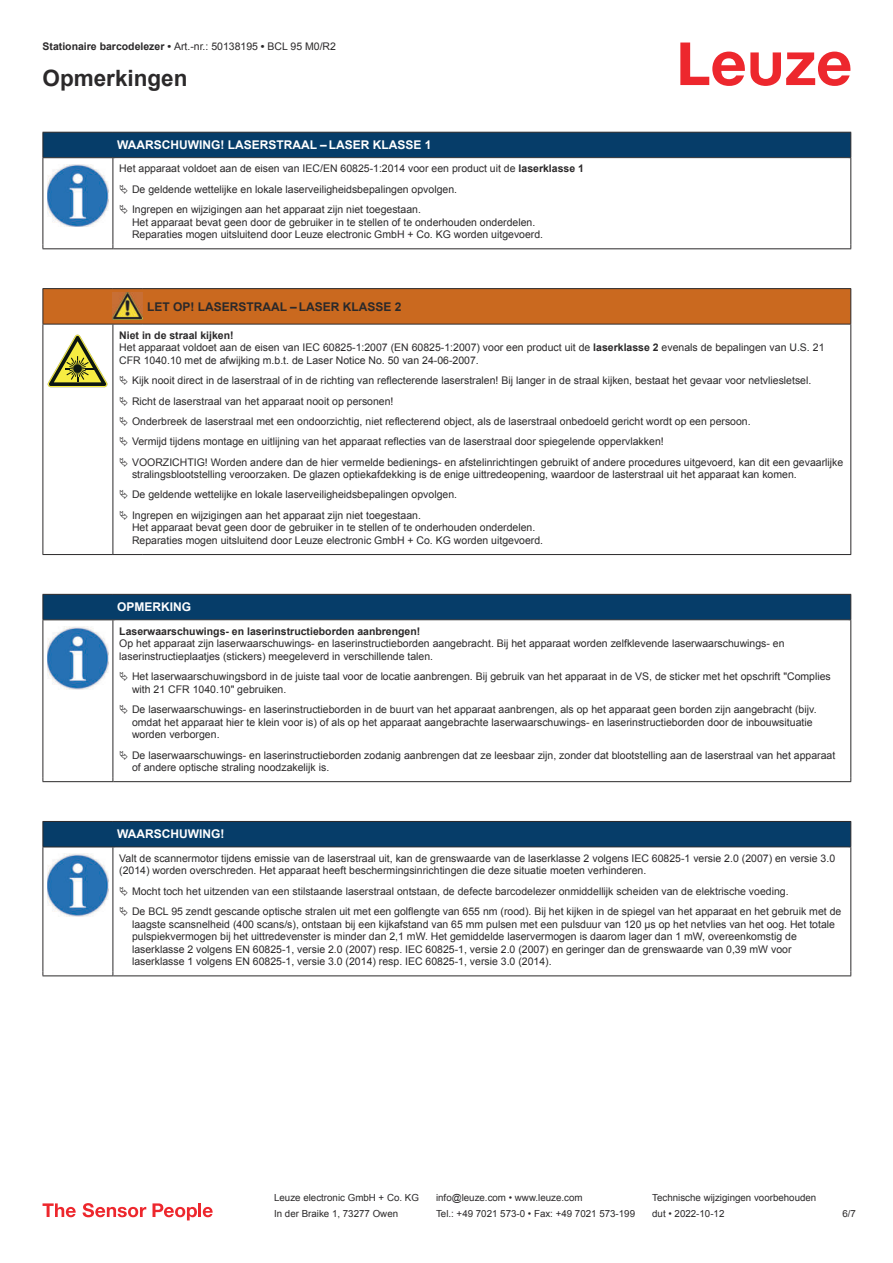
<style>
.page{position:relative;width:893px;height:1263px;background:#fff}
.page>*{position:absolute;margin:0;border:0;box-sizing:border-box;transform-origin:0 0}
.t1{font:700 22.5px "Arial";color:#2b292a}
.t2{font:700 12px "Arial";color:#fff}
.t3{font:700 12px "Arial";color:#2b292a}
.t4{font:10.5px/12.6px "Arial";color:#2b292a}
.t5{font:700 10.5px "Arial";color:#2b292a}
.t6{font:9.75px "Arial";color:#2b292a}
.s1{font-weight:700}
</style>
<div class="page">
<svg style="left:680px;top:43px;width:170px;height:43px"></svg>
<svg style="left:43px;top:1203px;width:33px;height:14px"></svg>
<svg style="left:83px;top:1203px;width:63px;height:14px"></svg>
<svg style="left:153px;top:1203px;width:44px;height:17px"></svg>
<hr style="left:198px;top:1203px;width:3px;height:14px;background:#ed272d">
<svg style="left:203px;top:1207px;width:10px;height:10px"></svg>
<svg style="left:44px;top:158px;width:806px;height:90px"></svg>
<div style="left:43px;top:132px;width:808px;height:26px;background:#063d69"></div>
<hr style="left:113px;top:157px;width:738px;height:1px;background:#2b292a">
<hr style="left:43px;top:158px;width:1px;height:86px;background:#2b292a">
<hr style="left:113px;top:158px;width:1px;height:86px;background:#2b292a">
<hr style="left:850px;top:158px;width:1px;height:86px;background:#2b292a">
<hr style="left:43px;top:248px;width:70px;height:1px;background:#2b292a">
<hr style="left:113px;top:248px;width:738px;height:1px;background:#2b292a">
<img style="left:47px;top:164px;width:61px;height:63px">
<svg style="left:115px;top:159px;width:734px;height:86px"></svg>
<div style="left:44px;top:289px;width:806px;height:35px;background:#ca691f"></div>
<hr style="left:43px;top:288px;width:70px;height:1px;background:#2b292a">
<hr style="left:43px;top:289px;width:1px;height:35px;background:#2b292a">
<hr style="left:43px;top:324px;width:70px;height:1px;background:#2b292a">
<hr style="left:113px;top:288px;width:30px;height:1px;background:#2b292a">
<hr style="left:113px;top:324px;width:30px;height:1px;background:#2b292a">
<hr style="left:143px;top:288px;width:708px;height:1px;background:#2b292a">
<hr style="left:850px;top:289px;width:1px;height:35px;background:#2b292a">
<hr style="left:143px;top:324px;width:708px;height:1px;background:#2b292a">
<hr style="left:43px;top:324px;width:1px;height:226px;background:#2b292a">
<hr style="left:113px;top:324px;width:1px;height:226px;background:#2b292a">
<hr style="left:850px;top:324px;width:1px;height:226px;background:#2b292a">
<hr style="left:43px;top:554px;width:70px;height:1px;background:#2b292a">
<hr style="left:113px;top:554px;width:30px;height:1px;background:#2b292a">
<hr style="left:143px;top:554px;width:708px;height:1px;background:#2b292a">
<img style="left:113px;top:293px;width:30px;height:26px">
<svg style="left:47px;top:335px;width:60px;height:52px"></svg>
<svg style="left:44px;top:620px;width:806px;height:161px"></svg>
<div style="left:43px;top:594px;width:808px;height:26px;background:#063d69"></div>
<hr style="left:113px;top:619px;width:738px;height:1px;background:#2b292a">
<hr style="left:43px;top:620px;width:1px;height:157px;background:#2b292a">
<hr style="left:113px;top:620px;width:1px;height:157px;background:#2b292a">
<hr style="left:850px;top:620px;width:1px;height:157px;background:#2b292a">
<hr style="left:43px;top:781px;width:70px;height:1px;background:#2b292a">
<hr style="left:113px;top:781px;width:738px;height:1px;background:#2b292a">
<img style="left:47px;top:626px;width:61px;height:63px">
<svg style="left:115px;top:621px;width:734px;height:156px"></svg>
<hr style="left:43px;top:847px;width:70px;height:1px;background:#2b292a">
<svg style="left:43px;top:821px;width:808px;height:26px;background:#083c65"></svg>
<hr style="left:113px;top:847px;width:738px;height:1px;background:#2b292a">
<hr style="left:43px;top:847px;width:1px;height:124px;background:#2b292a">
<hr style="left:113px;top:847px;width:1px;height:124px;background:#2b292a">
<hr style="left:850px;top:847px;width:1px;height:124px;background:#2b292a">
<hr style="left:43px;top:975px;width:70px;height:1px;background:#2b292a">
<hr style="left:113px;top:975px;width:738px;height:1px;background:#2b292a">
<img style="left:47px;top:853px;width:61px;height:63px">
<svg style="left:120px;top:184px;width:8px;height:10px"></svg>
<svg style="left:120px;top:205px;width:8px;height:9px"></svg>
<svg style="left:120px;top:672px;width:8px;height:9px"></svg>
<svg style="left:120px;top:705px;width:8px;height:9px"></svg>
<svg style="left:120px;top:750px;width:8px;height:9px"></svg>
<p class="t4" style="left:43px;top:41px;width:295px"><span class="s1">Stationaire barcodelezer •</span> Art.-nr.: 50138195 <span class="s1">•</span> BCL 95 M0/R2</p>
<h1 class="t1" style="left:43px;top:70px;width:147px">Opmerkingen</h1>
<p class="t2" style="left:117px;top:140px;width:316px">WAARSCHUWING! LASERSTRAAL – LASER KLASSE 1</p>
<p class="t4" style="left:132px;top:160px;width:453px;line-height:20.2px;text-indent:-13px">Het apparaat voldoet aan de eisen van IEC/EN 60825-1:2014 voor een product uit de <span class="s1">laserklasse 1<br></span>De geldende wettelijke en lokale laserveiligheidsbepalingen opvolgen.<br>Ingrepen en wijzigingen aan het apparaat zijn niet toegestaan.</p>
<p class="t4" style="left:132px;top:217px;width:413px">Het apparaat bevat geen door de gebruiker in te stellen of te onderhouden onderdelen.<br>Reparaties mogen uitsluitend door Leuze electronic GmbH + Co. KG worden uitgevoerd.</p>
<p class="t3" style="left:147px;top:302px;width:256px">LET OP! LASERSTRAAL – LASER KLASSE 2</p>
<p class="t4" style="left:119px;top:330px;width:707px"><span class="s1">Niet in de straal kijken!<br></span>Het apparaat voldoet aan de eisen van IEC 60825-1:2007 (EN 60825-1:2007) voor een product uit de <span class="s1">laserklasse 2</span> evenals de bepalingen van U.S. 21<br>CFR 1040.10 met de afwijking m.b.t. de Laser Notice No. 50 van 24-06-2007.</p>
<p class="t4" style="left:132px;top:371px;width:713px;line-height:20.2px">Kijk nooit direct in de laserstraal of in de richting van reflecterende laserstralen! Bij langer in de straal kijken, bestaat het gevaar voor netvliesletsel.<br>Richt de laserstraal van het apparaat nooit op personen!<br>Onderbreek de laserstraal met een ondoorzichtig, niet reflecterend object, als de laserstraal onbedoeld gericht wordt op een persoon.<br>Vermijd tijdens montage en uitlijning van het apparaat reflecties van de laserstraal door spiegelende oppervlakken!<br>VOORZICHTIG! Worden andere dan de hier vermelde bedienings- en afstelinrichtingen gebruikt of andere procedures uitgevoerd, kan dit een gevaarlijke</p>
<p class="t4" style="left:132px;top:465px;width:666px;line-height:20.2px">stralingsblootstelling veroorzaken. De glazen optiekafdekking is de enige uittredeopening, waardoor de lasterstraal uit het apparaat kan komen.<br>De geldende wettelijke en lokale laserveiligheidsbepalingen opvolgen.<br>Ingrepen en wijzigingen aan het apparaat zijn niet toegestaan.</p>
<p class="t4" style="left:132px;top:522px;width:413px">Het apparaat bevat geen door de gebruiker in te stellen of te onderhouden onderdelen.<br>Reparaties mogen uitsluitend door Leuze electronic GmbH + Co. KG worden uitgevoerd.</p>
<p class="t2" style="left:117px;top:602px;width:76px">OPMERKING</p>
<p class="t5" style="left:119px;top:627px;width:303px">Laserwaarschuwings- en laserinstructieborden aanbrengen!</p>
<p class="t4" style="left:119px;top:638px;width:667px">Op het apparaat zijn laserwaarschuwings- en laserinstructieborden aangebracht. Bij het apparaat worden zelfklevende laserwaarschuwings- en laserinstructieplaatjes (stickers) meegeleverd in verschillende talen.</p>
<p class="t4" style="left:132px;top:671px;width:700px">Het laserwaarschuwingsbord in de juiste taal voor de locatie aanbrengen. Bij gebruik van het apparaat in de VS, de sticker met het opschrift "Complies with 21 CFR 1040.10" gebruiken.</p>
<p class="t4" style="left:132px;top:704px;width:686px">De laserwaarschuwings- en laserinstructieborden in de buurt van het apparaat aanbrengen, als op het apparaat geen borden zijn aangebracht (bijv. omdat het apparaat hier te klein voor is) of als op het apparaat aangebrachte laserwaarschuwings- en laserinstructieborden door de inbouwsituatie worden verborgen.</p>
<p class="t4" style="left:132px;top:749px;width:705px">De laserwaarschuwings- en laserinstructieborden zodanig aanbrengen dat ze leesbaar zijn, zonder dat blootstelling aan de laserstraal van het apparaat of andere optische straling noodzakelijk is.</p>
<p class="t2" style="left:117px;top:830px;width:109px">WAARSCHUWING!</p>
<p class="t4" style="left:119px;top:853px;width:717px">Valt de scannermotor tijdens emissie van de laserstraal uit, kan de grenswaarde van de laserklasse 2 volgens IEC 60825-1 versie 2.0 (2007) en versie 3.0 (2014) worden overschreden. Het apparaat heeft beschermingsinrichtingen die deze situatie moeten verhinderen.</p>
<p class="t4" style="left:132px;top:882px;width:711px;line-height:20.2px">Mocht toch het uitzenden van een stilstaande laserstraal ontstaan, de defecte barcodelezer onmiddellijk scheiden van de elektrische voeding.<br>De BCL 95 zendt gescande optische stralen uit met een golflengte van 655 nm (rood). Bij het kijken in de spiegel van het apparaat en het gebruik met de</p>
<p class="t4" style="left:132px;top:917px;width:704px">laagste scansnelheid (400 scans/s), ontstaan bij een kijkafstand van 65 mm pulsen met een pulsduur van 120 μs op het netvlies van het oog. Het totale pulspiekvermogen bij het uittredevenster is minder dan 2,1 mW. Het gemiddelde laservermogen is daarom lager dan 1 mW, overeenkomstig de laserklasse 2 volgens EN 60825-1, versie 2.0 (2007) resp. IEC 60825-1, versie 2.0 (2007) en geringer dan de grenswaarde van 0,39 mW voor laserklasse 1 volgens EN 60825-1, versie 3.0 (2014) resp. IEC 60825-1, versie 3.0 (2014).</p>
<p class="t6" style="left:274px;top:1194px;width:146px">Leuze electronic GmbH + Co. KG</p>
<p class="t6" style="left:436px;top:1194px;width:148px">info@leuze.com • www.leuze.com</p>
<p class="t6" style="left:652px;top:1194px;width:166px">Technische wijzigingen voorbehouden</p>
<p class="t6" style="left:274px;top:1210px;width:126px">In der Braike 1, 73277 Owen</p>
<p class="t6" style="left:436px;top:1210px;width:201px">Tel.: +49 7021 573-0 • Fax: +49 7021 573-199</p>
<p class="t6" style="left:652px;top:1210px;width:74px">dut • 2022-10-12</p>
<p class="t6" style="left:842px;top:1210px;width:15px">6 /7</p>
</div>
